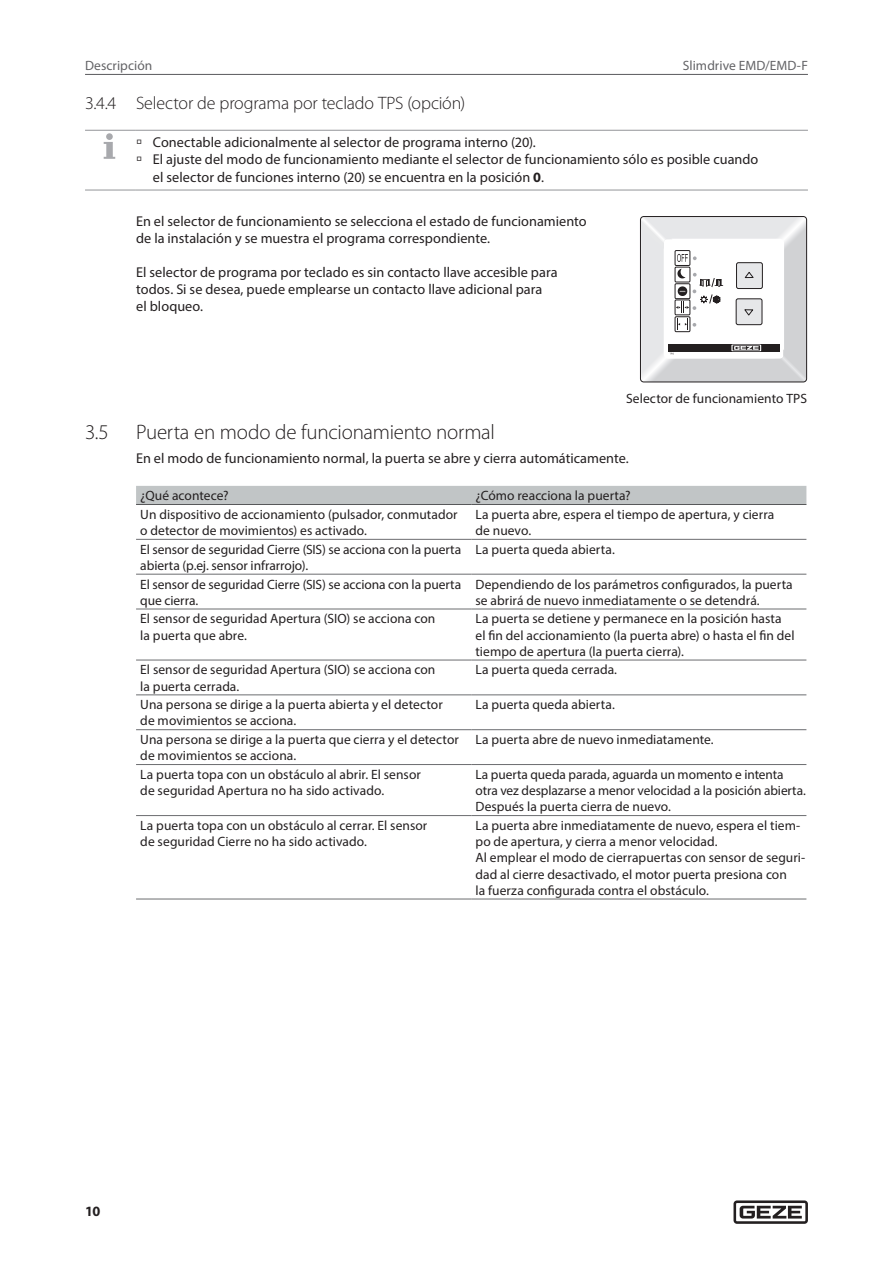
<style>
.page{position:relative;width:893px;height:1263px;background:#fff}
.page>*{position:absolute;margin:0;border:0;box-sizing:border-box;transform-origin:0 0}
.t1{font:300 21px "Myriad Pro";letter-spacing:-.01em;color:#231f20}
.t2{font:300 18px "Myriad Pro";letter-spacing:-.01em;color:#231f20}
.t3{font:14.25px/17.1px "Myriad Pro";letter-spacing:.005em;color:#231f20}
.t4{font:700 14.25px "Myriad Pro";color:#231f20}
.t5{font:13.5px/16.2px "Myriad Pro";letter-spacing:.005em;color:#231f20}
.t6{font:13.5px "Myriad Pro";letter-spacing:.005em;color:#636366}
.s1{font-weight:700}
</style>
<div class="page">
<svg style="left:733px;top:1200px;width:75px;height:24px"></svg>
<hr style="left:85px;top:74px;width:723px;height:1px;background:#5a5a5d">
<hr style="left:85px;top:130px;width:51px;height:1px;background:#939598">
<hr style="left:85px;top:190px;width:51px;height:1px;background:#939598">
<hr style="left:136px;top:130px;width:672px;height:1px;background:#939598">
<hr style="left:136px;top:190px;width:672px;height:1px;background:#939598">
<div style="left:106px;top:133px;width:7px;height:7px;background:#a8a9ad;border-radius:50%"></div>
<svg style="left:104px;top:142px;width:11px;height:17px"></svg>
<svg style="left:640px;top:216px;width:167px;height:166px"></svg>
<div style="left:136px;top:486px;width:670px;height:18px;background:#c1c5c6"></div>
<hr style="left:136px;top:504px;width:335px;height:1px;background:#57585a">
<hr style="left:471px;top:504px;width:335px;height:1px;background:#57585a">
<hr style="left:136px;top:539px;width:335px;height:1px;background:#6c6d70">
<hr style="left:471px;top:539px;width:335px;height:1px;background:#6c6d70">
<hr style="left:136px;top:574px;width:335px;height:1px;background:#6c6d70">
<hr style="left:471px;top:574px;width:335px;height:1px;background:#6c6d70">
<hr style="left:136px;top:609px;width:335px;height:1px;background:#6c6d70">
<hr style="left:471px;top:609px;width:335px;height:1px;background:#6c6d70">
<hr style="left:136px;top:660px;width:335px;height:1px;background:#6c6d70">
<hr style="left:471px;top:660px;width:335px;height:1px;background:#6c6d70">
<hr style="left:136px;top:695px;width:335px;height:1px;background:#6c6d70">
<hr style="left:471px;top:695px;width:335px;height:1px;background:#6c6d70">
<hr style="left:136px;top:729px;width:335px;height:1px;background:#6c6d70">
<hr style="left:471px;top:729px;width:335px;height:1px;background:#6c6d70">
<hr style="left:136px;top:764px;width:335px;height:1px;background:#6c6d70">
<hr style="left:471px;top:764px;width:335px;height:1px;background:#6c6d70">
<hr style="left:136px;top:815px;width:335px;height:1px;background:#6c6d70">
<hr style="left:471px;top:815px;width:335px;height:1px;background:#6c6d70">
<hr style="left:136px;top:899px;width:335px;height:1px;background:#6c6d70">
<hr style="left:471px;top:899px;width:335px;height:1px;background:#6c6d70">
<p class="t6" style="left:683px;top:57px;width:126px">Slimdrive EMD/EMD-F</p>
<p class="t6" style="left:85px;top:57px;width:69px">Descripción</p>
<h2 class="t2" style="left:85px;top:93px;width:382px">3.4.4 Selector de programa por teclado TPS (opción)</h2>
<p class="t3" style="left:136px;top:134px;width:401px">→ Conectable adicionalmente al selector de programa interno (20).</p>
<p class="t3" style="left:153px;top:151px;width:607px;text-indent:-17px">→ El ajuste del modo de funcionamiento mediante el selector de funcionamiento sólo es posible cuando el selector de funciones interno (20) se encuentra en la posición <span class="s1">0</span>.</p>
<p class="t3" style="left:136px;top:212px;width:452px">En el selector de funcionamiento se selecciona el estado de funcionamiento de la instalación y se muestra el programa correspondiente.</p>
<p class="t3" style="left:136px;top:263px;width:423px">El selector de programa por teclado es sin contacto llave accesible para todos. Si se desea, puede emplearse un contacto llave adicional para<br>el bloqueo.</p>
<p class="t5" style="left:626px;top:391px;width:182px">Selector de funcionamiento TPS</p>
<h1 class="t1" style="left:85px;top:421px;width:25px">3.5</h1>
<h1 class="t1" style="left:136px;top:421px;width:360px">Puerta en modo de funcionamiento normal</h1>
<p class="t3" style="left:136px;top:449px;width:494px">En el modo de funcionamiento normal, la puerta se abre y cierra automáticamente.</p>
<p class="t5" style="left:140px;top:487px;width:90px">¿Qué acontece?</p>
<p class="t5" style="left:475px;top:487px;width:157px">¿Cómo reacciona la puerta?</p>
<p class="t5" style="left:140px;top:506px;width:319px">Un dispositivo de accionamiento (pulsador, conmutador o detector de movimientos) es activado.</p>
<p class="t5" style="left:475px;top:506px;width:300px">La puerta abre, espera el tiempo de apertura, y cierra de nuevo.</p>
<p class="t5" style="left:140px;top:541px;width:322px">El sensor de seguridad Cierre (SIS) se acciona con la puerta abierta (p.ej. sensor infrarrojo).</p>
<p class="t5" style="left:475px;top:541px;width:141px">La puerta queda abierta.</p>
<p class="t5" style="left:140px;top:576px;width:322px">El sensor de seguridad Cierre (SIS) se acciona con la puerta que cierra.</p>
<p class="t5" style="left:475px;top:576px;width:319px">Dependiendo de los parámetros configurados, la puerta se abrirá de nuevo inmediatamente o se detendrá.</p>
<p class="t5" style="left:140px;top:610px;width:297px">El sensor de seguridad Apertura (SIO) se acciona con la puerta que abre.</p>
<p class="t5" style="left:475px;top:610px;width:321px">La puerta se detiene y permanece en la posición hasta el fin del accionamiento (la puerta abre) o hasta el fin del tiempo de apertura (la puerta cierra).</p>
<p class="t5" style="left:140px;top:662px;width:297px">El sensor de seguridad Apertura (SIO) se acciona con la puerta cerrada.</p>
<p class="t5" style="left:475px;top:662px;width:143px">La puerta queda cerrada.</p>
<p class="t5" style="left:140px;top:696px;width:304px">Una persona se dirige a la puerta abierta y el detector de movimientos se acciona.</p>
<p class="t5" style="left:475px;top:696px;width:141px">La puerta queda abierta.</p>
<p class="t5" style="left:140px;top:731px;width:320px">Una persona se dirige a la puerta que cierra y el detector de movimientos se acciona.</p>
<p class="t5" style="left:475px;top:731px;width:240px">La puerta abre de nuevo inmediatamente.</p>
<p class="t5" style="left:140px;top:766px;width:282px">La puerta topa con un obstáculo al abrir. El sensor de seguridad Apertura no ha sido activado.</p>
<p class="t5" style="left:475px;top:766px;width:332px">La puerta queda parada, aguarda un momento e intenta otra vez desplazarse a menor velocidad a la posición abierta.<br>Después la puerta cierra de nuevo.</p>
<p class="t5" style="left:140px;top:817px;width:289px">La puerta topa con un obstáculo al cerrar. El sensor de seguridad Cierre no ha sido activado.</p>
<p class="t5" style="left:475px;top:817px;width:331px">La puerta abre inmediatamente de nuevo, espera el tiem&shy;po de apertura, y cierra a menor velocidad.<br>Al emplear el modo de cierrapuertas con sensor de seguri&shy;dad al cierre desactivado, el motor puerta presiona con<br>la fuerza configurada contra el obstáculo.</p>
<p class="t4" style="left:85px;top:1202px;width:17px">10</p>
</div>
